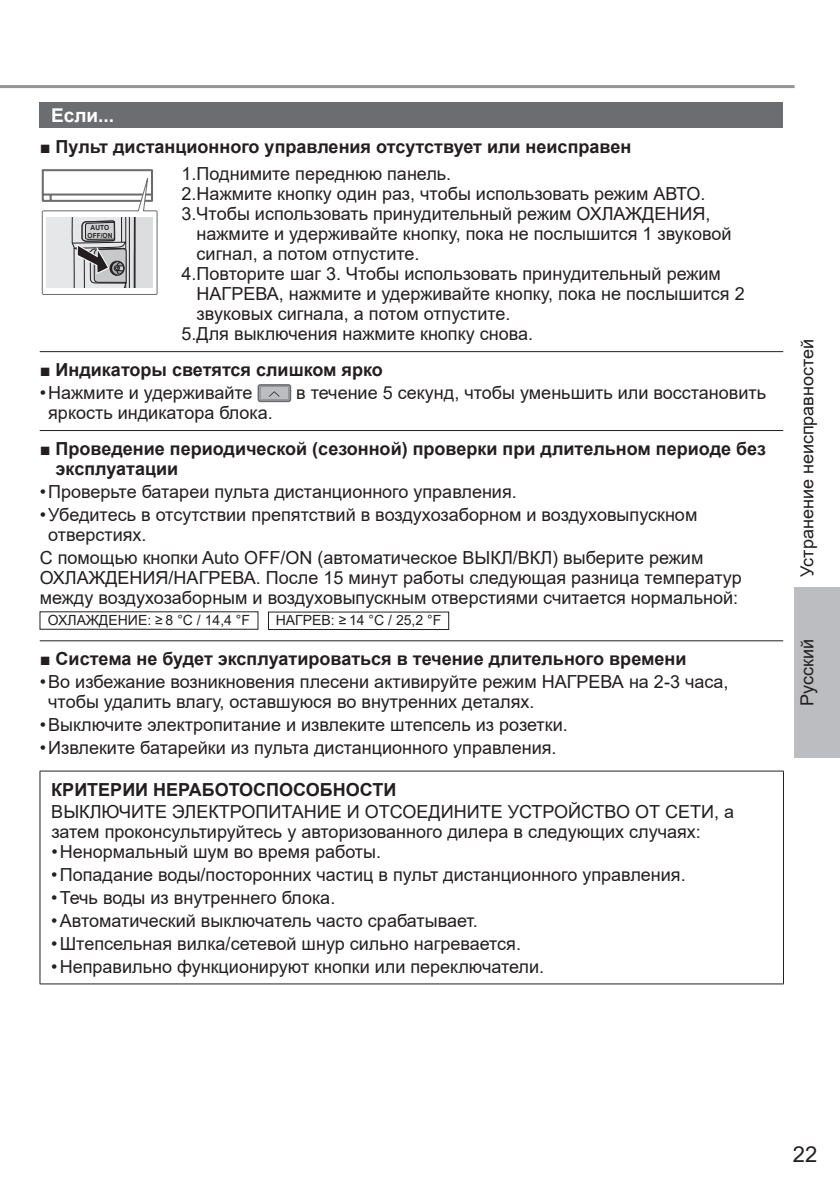
<style>
.page{position:relative;width:840px;height:1191px;background:#fff}
.page>*{position:absolute;margin:0;border:0;box-sizing:border-box;transform-origin:0 0}
.t1{font:22px "Arial";color:#231f20}
.t2{font:700 19px "Arial";color:#fff}
.t3{font:18px/20px "Arial";color:#231f20}
.t4{font:700 18px/20px "Arial";color:#231f20}
.t5{font:14px "Arial";color:#231f20}
.t6{font:700 6.8px/7.8px "Arial";color:#231f20;text-align:center;scale:.96 1}
</style>
<div class="page">
<hr style="left:0;top:85px;width:794px;height:3px;background:#939598">
<div style="left:794px;top:587px;width:45px;height:170px;background:#bcbdc0"></div>
<div style="left:40px;top:102px;width:742px;height:25px;background:#6c6d70"></div>
<hr style="left:40px;top:351px;width:742px;height:1px;background:#231f20">
<svg style="left:41px;top:169px;width:117px;height:126px"></svg>
<hr style="left:40px;top:430px;width:742px;height:1px;background:#231f20">
<svg style="left:257px;top:384px;width:34px;height:18px"></svg>
<hr style="left:40px;top:640px;width:742px;height:1px;background:#231f20">
<svg style="left:39px;top:611px;width:219px;height:19px"></svg>
<svg style="left:268px;top:611px;width:181px;height:19px"></svg>
<hr style="left:40px;top:770px;width:743px;height:1px;background:#231f20">
<hr style="left:40px;top:771px;width:1px;height:212px;background:#231f20">
<hr style="left:782px;top:771px;width:1px;height:212px;background:#231f20">
<hr style="left:40px;top:983px;width:743px;height:1px;background:#231f20">
<p class="t2" style="left:51px;top:101px;width:64px">Если...</p>
<p class="t4" style="left:40px;top:137px;width:592px">■ Пульт дистанционного управления отсутствует или неисправен</p>
<p class="t3" style="left:181px;top:164px;width:271px">1.Поднимите переднюю панель.</p>
<p class="t3" style="left:181px;top:184px;width:525px">2. Нажмите кнопку один раз, чтобы использовать режим АВТО.</p>
<p class="t3" style="left:196px;top:204px;width:536px;text-indent:-15px">3. Чтобы использовать принудительный режим ОХЛАЖДЕНИЯ, нажмите и удерживайте кнопку, пока не послышится 1 звуковой сигнал, а потом отпустите.</p>
<p class="t3" style="left:181px;top:264px;width:540px">4. Повторите шаг 3. Чтобы использовать принудительный режим</p>
<p class="t3" style="left:196px;top:284px;width:549px">НАГРЕВА, нажмите и удерживайте кнопку, пока не послышится 2</p>
<p class="t3" style="left:196px;top:304px;width:315px">звуковых сигнала, а потом отпустите.</p>
<p class="t3" style="left:181px;top:324px;width:353px">5.Для выключения нажмите кнопку снова.</p>
<p class="t4" style="left:40px;top:360px;width:344px">■ Индикаторы светятся слишком ярко</p>
<p class="t3" style="left:40px;top:383px;width:214px">• Нажмите и удерживайте</p>
<p class="t3" style="left:296px;top:383px;width:471px">в течение 5 секунд, чтобы уменьшить или восстановить</p>
<p class="t3" style="left:48px;top:403px;width:226px">яркость индикатора блока.</p>
<p class="t4" style="left:56px;top:439px;width:711px;text-indent:-16px">■ Проведение периодической (сезонной) проверки при длительном периоде без эксплуатации</p>
<p class="t3" style="left:40px;top:481px;width:478px">• Проверьте батареи пульта дистанционного управления.</p>
<p class="t3" style="left:48px;top:504px;width:650px;text-indent:-9px">• Убедитесь в отсутствии препятствий в воздухозаборном и воздуховыпускном отверстиях.</p>
<p class="t3" style="left:40px;top:547px;width:703px">С помощью кнопки Auto OFF/ON (автоматическое ВЫКЛ/ВКЛ) выберите режим<br>ОХЛАЖДЕНИЯ/НАГРЕВА. После 15 минут работы следующая разница температур между воздухозаборным и воздуховыпускным отверстиями считается нормальной:</p>
<p class="t5" style="left:48px;top:610px;width:203px">ОХЛАЖДЕНИЕ: ≥ 8 °C / 14,4 °F</p>
<p class="t5" style="left:275px;top:611px;width:167px">НАГРЕВ: ≥ 14 °C / 25,2 °F</p>
<p class="t4" style="left:40px;top:649px;width:647px">■ Система не будет эксплуатироваться в течение длительного времени</p>
<p class="t3" style="left:48px;top:671px;width:681px;text-indent:-8px">• Во избежание возникновения плесени активируйте режим НАГРЕВА на 2-3 часа, чтобы удалить влагу, оставшуюся во внутренних деталях.</p>
<p class="t3" style="left:40px;top:714px;width:529px">• Выключите электропитание и извлеките штепсель из розетки.</p>
<p class="t3" style="left:40px;top:737px;width:518px">• Извлеките батарейки из пульта дистанционного управления.</p>
<p class="t4" style="left:51px;top:779px;width:346px">КРИТЕРИИ НЕРАБОТОСПОСОБНОСТИ</p>
<p class="t3" style="left:51px;top:802px;width:684px">ВЫКЛЮЧИТЕ ЭЛЕКТРОПИТАНИЕ И ОТСОЕДИНИТЕ УСТРОЙСТВО ОТ СЕТИ, а затем проконсультируйтесь у авторизованного дилера в следующих случаях:</p>
<p class="t3" style="left:51px;top:842px;width:331px">• Ненормальный шум во время работы.</p>
<p class="t3" style="left:51px;top:864px;width:635px">• Попадание воды/посторонних частиц в пульт дистанционного управления.</p>
<p class="t3" style="left:51px;top:887px;width:285px">• Течь воды из внутреннего блока.</p>
<p class="t3" style="left:51px;top:910px;width:428px">• Автоматический выключатель часто срабатывает.</p>
<p class="t3" style="left:51px;top:933px;width:471px">• Штепсельная вилка/сетевой шнур сильно нагревается.</p>
<p class="t3" style="left:51px;top:956px;width:494px">• Неправильно функционируют кнопки или переключатели.</p>
<p class="t6" style="left:87px;top:224px;width:27px;rotate:-1deg">AUTO<br>OFF/ON</p>
<p class="t3" style="left:796px;top:577px;width:239px;rotate:-90deg">Устранение неисправностей</p>
<p class="t3" style="left:796px;top:705px;width:69px;rotate:-90deg">Руccкий</p>
<p class="t1" style="left:792px;top:1138px;width:26px">22</p>
</div>
